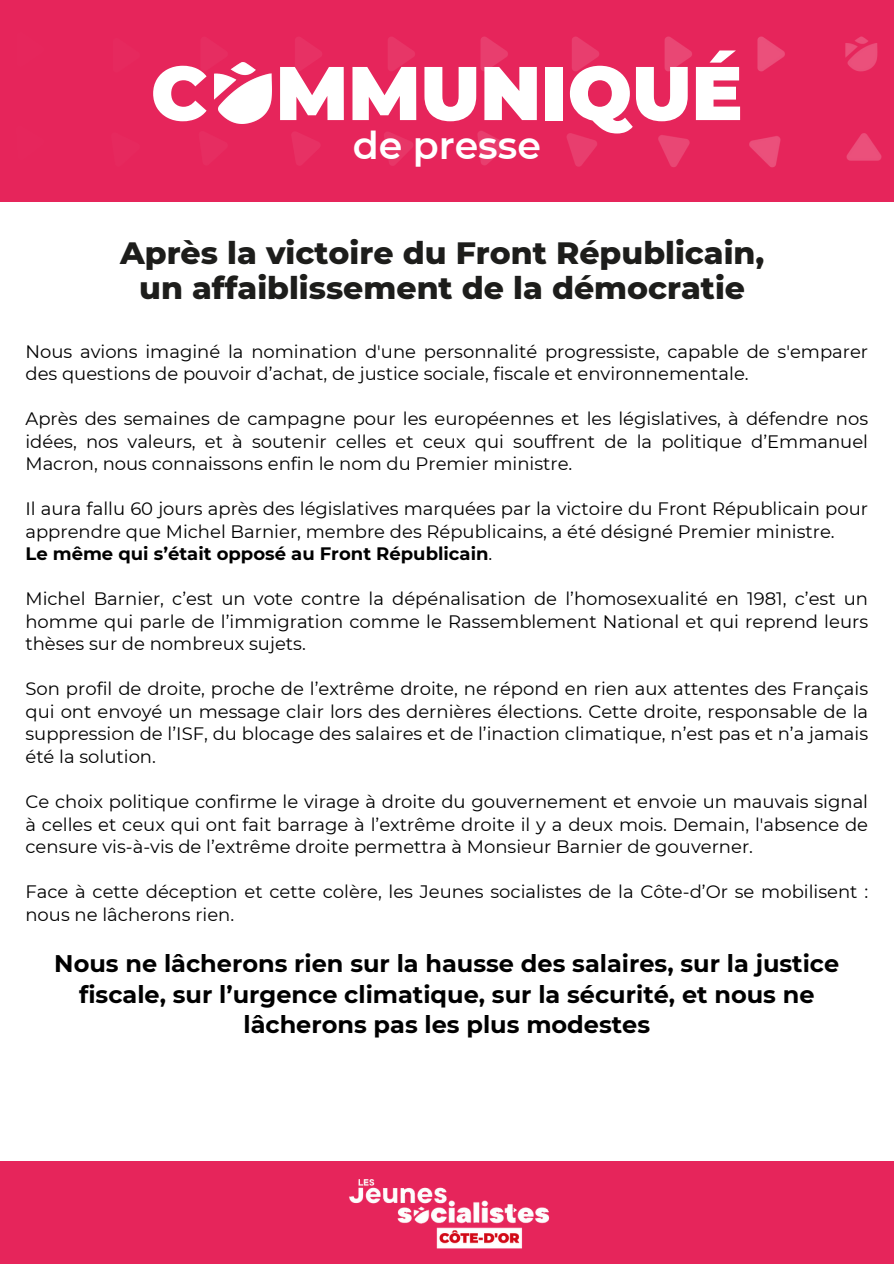
<style>
.page{position:relative;width:894px;height:1264px;background:#fff}
.page>*{position:absolute;margin:0;border:0;box-sizing:border-box;transform-origin:0 0}
.t1{font:900 75.9px "Montserrat";color:#fff}
.t2{font:600 37.95px "Montserrat";color:#fff}
.t3{font:800 31.5px/34.8px "Montserrat";color:#1d1d1b;text-align:center}
.t4{font:700 24px/30.3px "Montserrat";color:#000;text-align:center}
.t5{font:18px/22.5px "Montserrat";color:#000;text-align:justify}
.t6{font:700 18px "Montserrat";color:#000}
.s1{font-weight:400}
</style>
<div class="page">
<div style="left:0;top:0;width:893px;height:201px;background:#e6255b"></div>
<div style="left:0;top:1160px;width:893px;height:103px;background:#e6255b"></div>
<img style="left:214px;top:36px;width:668px;height:132px">
<img style="left:215px;top:63px;width:56px;height:61px">
<img style="left:349px;top:1179px;width:201px;height:70px">
<p class="t1" style="left:151px;top:47px;width:593px">C MMUNIQUÉ</p>
<p class="t2" style="left:352px;top:122px;width:190px">de presse</p>
<h3 class="t3" style="left:120px;top:236px;width:645px">Après la victoire du Front Républicain, un affaiblissement de la démocratie</h3>
<h2 class="t5" style="left:25px;top:340px;width:844px">Nous avions imaginé la nomination d'une personnalité progressiste, capable de s'emparer des questions de pouvoir d’achat, de justice sociale, fiscale et environnementale.</h2>
<h2 class="t5" style="left:25px;top:407px;width:844px">Après des semaines de campagne pour les européennes et les législatives, à défendre nos idées, nos valeurs, et à soutenir celles et ceux qui souffrent de la politique d’Emmanuel Macron, nous connaissons enfin le nom du Premier ministre.</h2>
<p class="t5" style="left:25px;top:497px;width:843px">Il aura fallu 60 jours après des législatives marquées par la victoire du Front Républicain pour apprendre que Michel Barnier, membre des Républicains, a été désigné Premier ministre.</p>
<p class="t6" style="left:25px;top:543px;width:468px">Le même qui s’était opposé au Front Républicain<span class="s1">.</span></p>
<p class="t5" style="left:25px;top:587px;width:844px">Michel Barnier, c’est un vote contre la dépénalisation de l’homosexualité en 1981, c’est un homme qui parle de l’immigration comme le Rassemblement National et qui reprend leurs thèses sur de nombreux sujets.</p>
<p class="t5" style="left:25px;top:677px;width:844px">Son profil de droite, proche de l’extrême droite, ne répond en rien aux attentes des Français qui ont envoyé un message clair lors des dernières élections. Cette droite, responsable de la suppression de l’ISF, du blocage des salaires et de l’inaction climatique, n’est pas et n’a jamais été la solution.</p>
<p class="t5" style="left:25px;top:790px;width:844px">Ce choix politique confirme le virage à droite du gouvernement et envoie un mauvais signal à celles et ceux qui ont fait barrage à l’extrême droite il y a deux mois. Demain, l'absence de censure vis-à-vis de l’extrême droite permettra à Monsieur Barnier de gouverner.</p>
<p class="t5" style="left:25px;top:880px;width:844px">Face à cette déception et cette colère, les Jeunes socialistes de la Côte-d’Or se mobilisent : nous ne lâcherons rien.</p>
<p class="t4" style="left:54px;top:948px;width:786px">Nous ne lâcherons rien sur la hausse des salaires, sur la justice fiscale, sur l’urgence climatique, sur la sécurité, et nous ne lâcherons pas les plus modestes</p>
</div>
